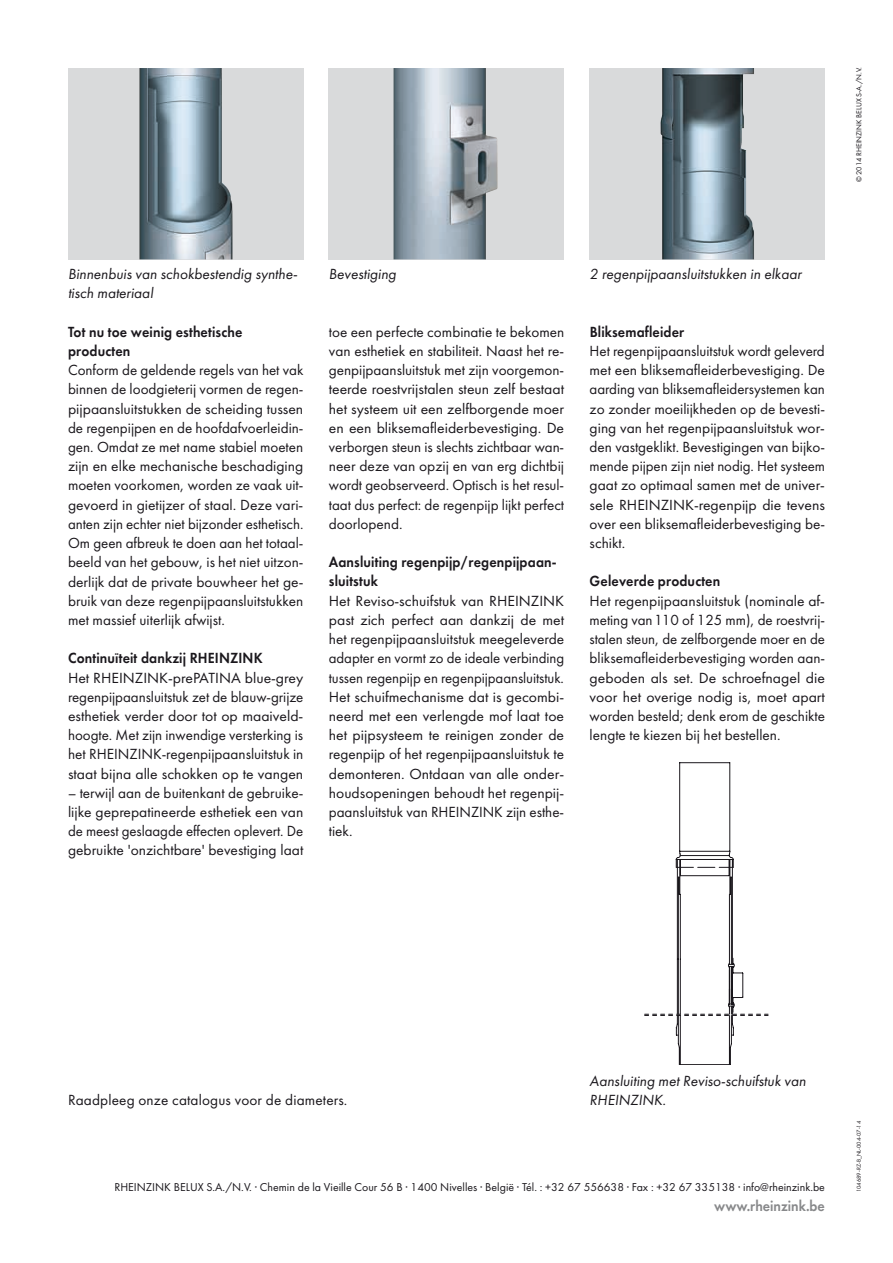
<style>
.page{position:relative;width:893px;height:1263px;background:#fff}
.page>*{position:absolute;margin:0;border:0;box-sizing:border-box;transform-origin:0 0}
.t1{font:13.5px/19.2px "RZ Futura";color:#1a171c;text-align:justify}
.t2{font:800 13.5px/19.2px "RZ Futura";letter-spacing:.01em;color:#1a171c}
.t3{font:italic 13.5px/19.2px "RZ Futura";color:#1a171c}
.t4{font:800 13.5px "RZ Futura";color:#87888a}
.t5{font:10.5px "RZ Futura";color:#1a171c}
.t6{font:6.75px "RZ Futura";color:#1a171c}
.t7{font:5.25px "RZ Futura";color:#1a171c}
</style>
<div class="page">
<div style="left:329px;top:68px;width:235px;height:191px;background:#d9dadb"></div>
<img style="left:393px;top:68px;width:105px;height:191px">
<div style="left:590px;top:68px;width:235px;height:191px;background:#d9dadb"></div>
<img style="left:660px;top:68px;width:94px;height:191px">
<div style="left:68px;top:68px;width:235px;height:191px;background:#d9dadb"></div>
<img style="left:139px;top:68px;width:94px;height:191px">
<svg style="left:645px;top:762px;width:123px;height:303px"></svg>
<p class="t6" style="left:855px;top:182px;width:117px;rotate:-90deg">© 2014 RHEINZINK BELUX S-A./N.V.</p>
<p class="t3" style="left:68px;top:265px;width:231px">Binnenbuis van schokbestendig synthe&shy;tisch materiaal</p>
<p class="t3" style="left:329px;top:265px;width:69px">Bevestiging</p>
<p class="t3" style="left:590px;top:265px;width:213px">2 regenpijpaansluitstukken in elkaar</p>
<p class="t2" style="left:68px;top:323px;width:176px">Tot nu toe weinig esthetische producten</p>
<p class="t1" style="left:68px;top:361px;width:237px">Conform de geldende regels van het vak binnen de loodgieterij vormen de regen&shy;pijpaansluitstukken de scheiding tussen de regenpijpen en de hoofdafvoerleidin&shy;gen. Omdat ze met name stabiel moeten zijn en elke mechanische beschadiging moeten voorkomen, worden ze vaak uit&shy;gevoerd in gietijzer of staal. Deze vari&shy;anten zijn echter niet bijzonder esthetisch.<br>Om geen afbreuk te doen aan het totaal&shy;beeld van het gebouw, is het niet uitzon&shy;derlijk dat de private bouwheer het ge&shy;bruik van deze regenpijpaansluitstukken met massief uiterlijk afwijst.</p>
<p class="t2" style="left:68px;top:649px;width:196px">Continuïteit dankzij RHEINZINK</p>
<p class="t1" style="left:68px;top:668px;width:237px">Het RHEINZINK-prePATINA blue-grey regenpijpaansluitstuk zet de blauw-grijze esthetiek verder door tot op maaiveld&shy;hoogte. Met zijn inwendige versterking is het RHEINZINK-regenpijpaansluitstuk in staat bijna alle schokken op te vangen</p>
<p class="t1" style="left:68px;top:783px;width:237px">– terwijl aan de buitenkant de gebruike&shy;lijke geprepatineerde esthetiek een van de meest geslaagde effecten oplevert. De gebruikte 'onzichtbare' bevestiging laat</p>
<p class="t1" style="left:329px;top:323px;width:237px">toe een perfecte combinatie te bekomen van esthetiek en stabiliteit. Naast het re&shy;genpijpaansluitstuk met zijn voorgemon&shy;teerde roestvrijstalen steun zelf bestaat het systeem uit een zelfborgende moer en een bliksemafleiderbevestiging. De verborgen steun is slechts zichtbaar wan&shy;neer deze van opzij en van erg dichtbij wordt geobserveerd. Optisch is het resul&shy;taat dus perfect: de regenpijp lijkt perfect doorlopend.</p>
<p class="t2" style="left:329px;top:553px;width:229px">Aansluiting regenpijp/regenpijpaan&shy;sluitstuk</p>
<p class="t1" style="left:329px;top:591px;width:237px">Het Reviso-schuifstuk van RHEINZINK past zich perfect aan dankzij de met het regenpijpaansluitstuk meegeleverde adapter en vormt zo de ideale verbinding tussen regenpijp en regenpijpaansluitstuk.<br>Het schuifmechanisme dat is gecombi&shy;neerd met een verlengde mof laat toe het pijpsysteem te reinigen zonder de regenpijp of het regenpijpaansluitstuk te demonteren. Ontdaan van alle onder&shy;houdsopeningen behoudt het regenpij&shy;paansluitstuk van RHEINZINK zijn esthe&shy;tiek.</p>
<p class="t2" style="left:590px;top:323px;width:96px">Bliksemafleider</p>
<p class="t1" style="left:590px;top:342px;width:237px">Het regenpijpaansluitstuk wordt geleverd met een bliksemafleiderbevestiging. De aarding van bliksemafleidersystemen kan zo zonder moeilijkheden op de bevesti&shy;ging van het regenpijpaansluitstuk wor&shy;den vastgeklikt. Bevestigingen van bijko&shy;mende pijpen zijn niet nodig. Het systeem gaat zo optimaal samen met de univer&shy;sele RHEINZINK-regenpijp die tevens over een bliksemafleiderbevestiging be&shy;schikt.</p>
<p class="t2" style="left:590px;top:572px;width:132px">Geleverde producten</p>
<p class="t1" style="left:590px;top:591px;width:237px">Het regenpijpaansluitstuk (nominale af&shy;meting van110 of 125 mm), de roestvrij&shy;stalen steun, de zelfborgende moer en de bliksemafleiderbevestiging worden aan&shy;geboden als set. De schroefnagel die voor het overige nodig is, moet apart worden besteld; denk erom de geschikte lengte te kiezen bij het bestellen.</p>
<p class="t3" style="left:590px;top:1071px;width:218px">Aansluiting met Reviso-schuifstuk van</p>
<p class="t1" style="left:68px;top:1091px;width:281px">Raadpleeg onze catalogus voor de diameters.</p>
<p class="t3" style="left:590px;top:1091px;width:78px">RHEINZINK.</p>
<p class="t5" style="left:114px;top:1182px;width:712px">RHEINZINK BELUX S.A./N.V. · Chemin de la Vieille Cour 56 B · 1400 Nivelles · België · Tél. : +32 67 556638 · Fax : +32 67 335138 · info@rheinzink.be</p>
<p class="t4" style="left:714px;top:1197px;width:112px">www.rheinzink.be</p>
<p class="t7" style="left:856px;top:1192px;width:73px;rotate:-90deg">104689-RZ-B_NL-004-07-14</p>
</div>
